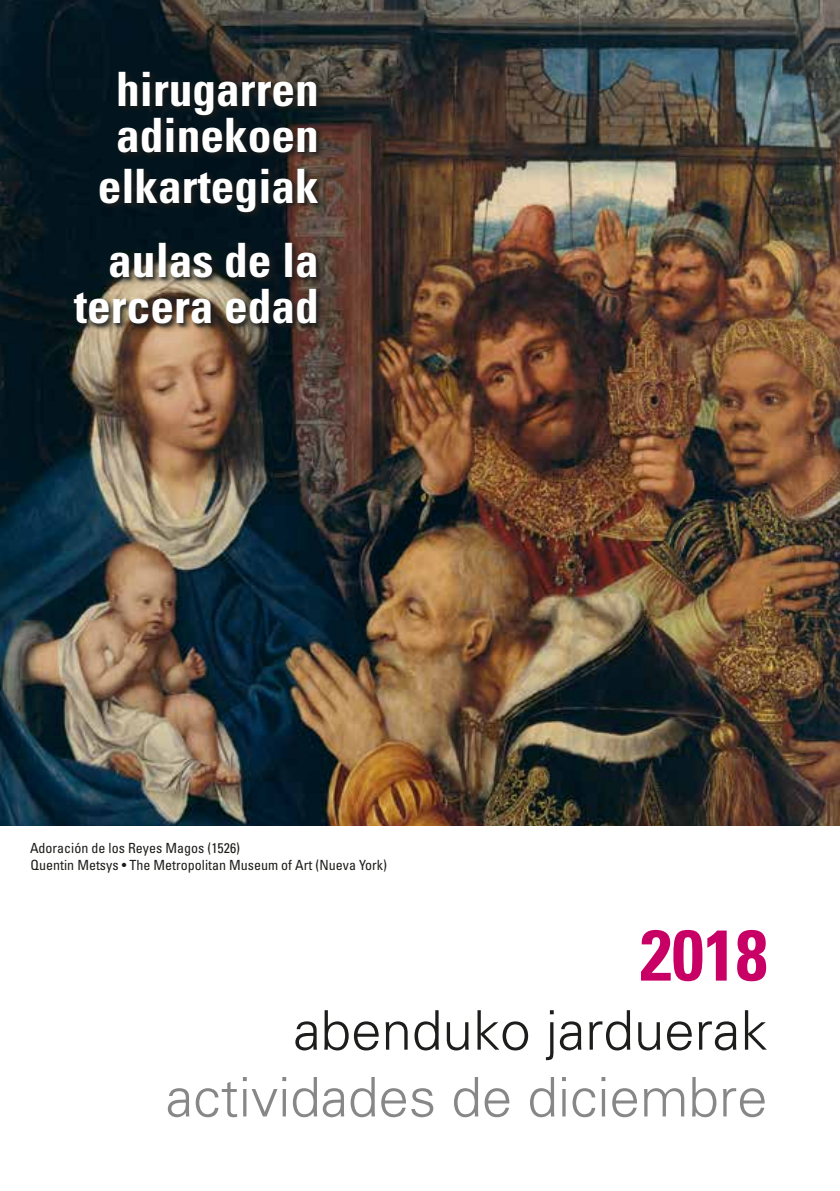
<style>
.page{position:relative;width:840px;height:1191px;background:#fff}
.page>*{position:absolute;margin:0;border:0;box-sizing:border-box;transform-origin:0 0}
.t1{font:700 condensed 71.6px "Univers LT Std";color:#c80065}
.t2{font:300 54.6px "Univers";color:#878787}
.t3{font:300 54.6px "Univers";color:#1d1d1b}
.t4{font:700 condensed 47.4px/46px "Univers LT Std";color:#fff}
.t5{font:condensed 14px/16.8px "Univers LT Std";color:#1d1d1b}
</style>
<div class="page">
<img style="left:0;top:0;width:839px;height:825px">
<div style="left:73px;top:70px;width:255px;height:263px;background:#1d1d1b;opacity:.44"></div>
<div style="left:74px;top:72px;width:249px;height:257px;background:#1d1d1b;opacity:.7"></div>
<h3 class="t4" style="left:116px;top:66px;width:204px">hirugarren adinekoen</h3>
<h3 class="t4" style="left:98px;top:149px;width:222px;line-height:74.4px">elkartegiak aulas de la</h3>
<h3 class="t4" style="left:74px;top:283px;width:246px">tercera edad</h3>
<p class="t5" style="left:30px;top:839px;width:358px">Adoración de los Reyes Magos (1526)<br>Quentin Metsys • The Metropolitan Museum of Art (Nueva York)</p>
<h1 class="t1" style="left:639px;top:911px;width:129px">2018</h1>
<h2 class="t3" style="left:293px;top:997px;width:475px">abenduko jarduerak</h2>
<h2 class="t2" style="left:166px;top:1064px;width:603px">actividades de diciembre</h2>
</div>
